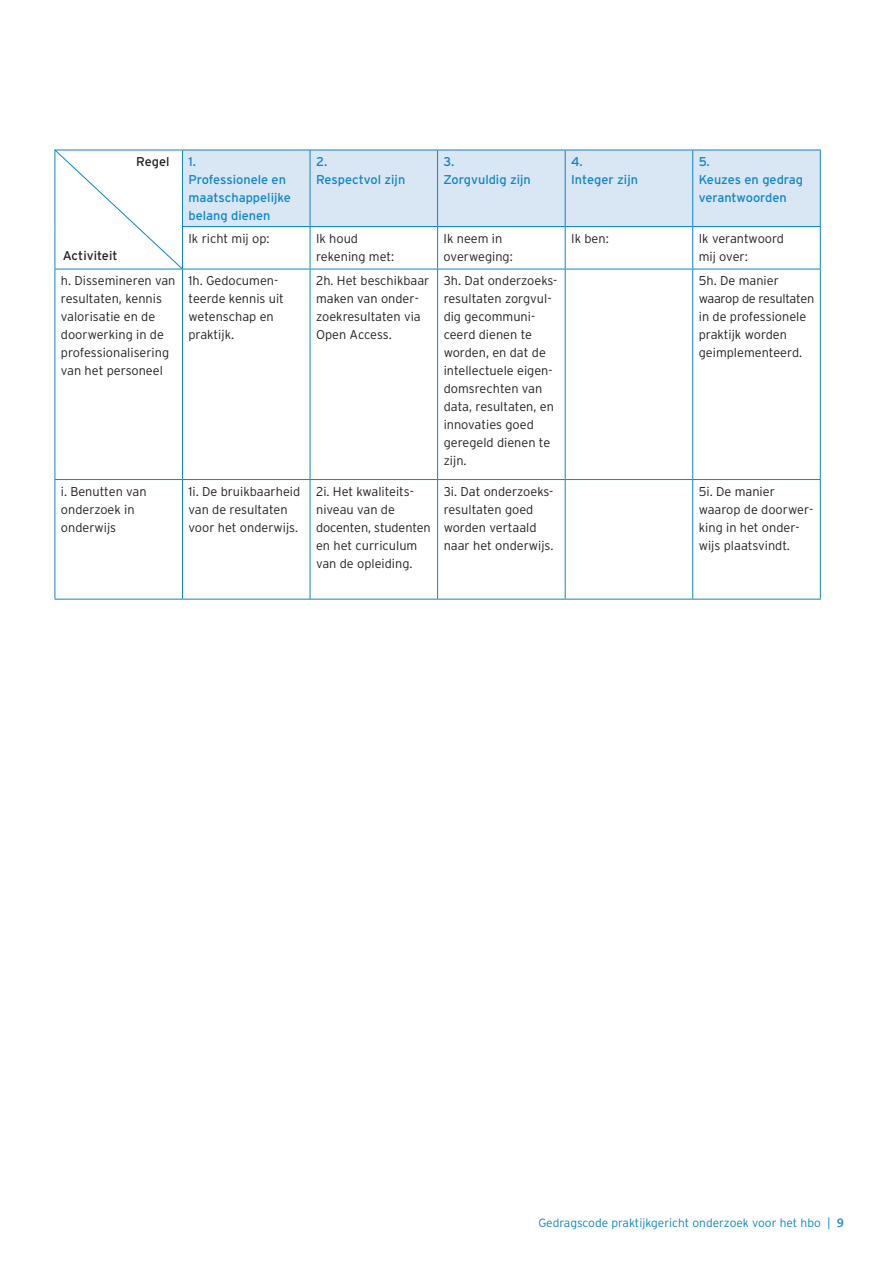
<style>
.page{position:relative;width:893px;height:1263px;background:#fff}
.page>*{position:absolute;margin:0;border:0;box-sizing:border-box;transform-origin:0 0}
.t1{font:300 12.75px/18px "Interstate";color:#231f20}
.t2{font:12.75px/18px "Interstate";color:#0c86c6}
.t3{font:12.75px "Interstate";color:#231f20}
.t4{font:300 12px "Interstate";color:#0c86c6}
.s1{font-family:"Caecilia";font-weight:700}
</style>
<div class="page">
<div style="left:183px;top:151px;width:637px;height:75px;background:#d9e6f4"></div>
<hr style="left:182px;top:150px;width:128px;height:1px;background:#0c86c6">
<hr style="left:310px;top:150px;width:128px;height:1px;background:#0c86c6">
<hr style="left:310px;top:150px;width:1px;height:76px;background:#0c86c6">
<hr style="left:438px;top:150px;width:127px;height:1px;background:#0c86c6">
<hr style="left:437px;top:150px;width:1px;height:76px;background:#0c86c6">
<hr style="left:565px;top:150px;width:128px;height:1px;background:#0c86c6">
<hr style="left:565px;top:150px;width:1px;height:76px;background:#0c86c6">
<hr style="left:693px;top:150px;width:128px;height:1px;background:#0c86c6">
<hr style="left:692px;top:150px;width:1px;height:76px;background:#0c86c6">
<hr style="left:820px;top:150px;width:1px;height:76px;background:#0c86c6">
<hr style="left:182px;top:226px;width:128px;height:1px;background:#0c86c6">
<hr style="left:310px;top:226px;width:128px;height:1px;background:#0c86c6">
<hr style="left:310px;top:227px;width:1px;height:42px;background:#0c86c6">
<hr style="left:438px;top:226px;width:127px;height:1px;background:#0c86c6">
<hr style="left:437px;top:227px;width:1px;height:42px;background:#0c86c6">
<hr style="left:565px;top:226px;width:128px;height:1px;background:#0c86c6">
<hr style="left:565px;top:227px;width:1px;height:42px;background:#0c86c6">
<hr style="left:693px;top:226px;width:128px;height:1px;background:#0c86c6">
<hr style="left:692px;top:227px;width:1px;height:42px;background:#0c86c6">
<hr style="left:820px;top:227px;width:1px;height:42px;background:#0c86c6">
<hr style="left:55px;top:269px;width:1px;height:210px;background:#0c86c6">
<hr style="left:182px;top:269px;width:128px;height:1px;background:#0c86c6">
<hr style="left:182px;top:269px;width:1px;height:210px;background:#0c86c6">
<hr style="left:310px;top:269px;width:128px;height:1px;background:#0c86c6">
<hr style="left:310px;top:269px;width:1px;height:210px;background:#0c86c6">
<hr style="left:438px;top:269px;width:127px;height:1px;background:#0c86c6">
<hr style="left:437px;top:269px;width:1px;height:210px;background:#0c86c6">
<hr style="left:565px;top:269px;width:128px;height:1px;background:#0c86c6">
<hr style="left:565px;top:269px;width:1px;height:210px;background:#0c86c6">
<hr style="left:693px;top:269px;width:128px;height:1px;background:#0c86c6">
<hr style="left:692px;top:269px;width:1px;height:210px;background:#0c86c6">
<hr style="left:820px;top:269px;width:1px;height:210px;background:#0c86c6">
<hr style="left:55px;top:479px;width:127px;height:1px;background:#0c86c6">
<hr style="left:55px;top:480px;width:1px;height:119px;background:#0c86c6">
<hr style="left:182px;top:479px;width:128px;height:1px;background:#0c86c6">
<hr style="left:182px;top:480px;width:1px;height:119px;background:#0c86c6">
<hr style="left:310px;top:479px;width:128px;height:1px;background:#0c86c6">
<hr style="left:310px;top:480px;width:1px;height:119px;background:#0c86c6">
<hr style="left:438px;top:479px;width:127px;height:1px;background:#0c86c6">
<hr style="left:437px;top:480px;width:1px;height:119px;background:#0c86c6">
<hr style="left:565px;top:479px;width:128px;height:1px;background:#0c86c6">
<hr style="left:565px;top:480px;width:1px;height:119px;background:#0c86c6">
<hr style="left:693px;top:479px;width:128px;height:1px;background:#0c86c6">
<hr style="left:692px;top:480px;width:1px;height:119px;background:#0c86c6">
<hr style="left:820px;top:480px;width:1px;height:119px;background:#0c86c6">
<hr style="left:55px;top:599px;width:127px;height:1px;background:#0c86c6">
<hr style="left:182px;top:599px;width:128px;height:1px;background:#0c86c6">
<hr style="left:310px;top:599px;width:128px;height:1px;background:#0c86c6">
<hr style="left:438px;top:599px;width:127px;height:1px;background:#0c86c6">
<hr style="left:565px;top:599px;width:128px;height:1px;background:#0c86c6">
<hr style="left:693px;top:599px;width:128px;height:1px;background:#0c86c6">
<svg style="left:54px;top:149px;width:129px;height:121px"></svg>
<p class="t3" style="left:63px;top:249px;width:56px">Activiteit</p>
<p class="t3" style="left:136px;top:155px;width:35px">Regel</p>
<p class="t2" style="left:188px;top:153px;width:104px">1.<br>Professionele en maatschappelijke belang dienen</p>
<p class="t2" style="left:316px;top:153px;width:91px">2.<br>Respectvol zijn</p>
<p class="t2" style="left:444px;top:153px;width:89px">3.<br>Zorgvuldig zijn</p>
<p class="t2" style="left:571px;top:153px;width:68px">4.<br>Integer zijn</p>
<p class="t2" style="left:699px;top:153px;width:106px">5.<br>Keuzes en gedrag verantwoorden</p>
<p class="t1" style="left:188px;top:229px;width:83px">Ik richt mij op:</p>
<p class="t1" style="left:316px;top:229px;width:80px">Ik houd rekening met:</p>
<p class="t1" style="left:444px;top:229px;width:71px">Ik neem in overweging:</p>
<p class="t1" style="left:571px;top:229px;width:39px">Ik ben:</p>
<p class="t1" style="left:699px;top:229px;width:87px">Ik verantwoord mij over:</p>
<p class="t1" style="left:61px;top:272px;width:116px">h. Dissemineren van resultaten, kennis valorisatie en de doorwerking in de professionalisering van het personeel</p>
<p class="t1" style="left:188px;top:272px;width:97px">1h. Gedocumen&shy;teerde kennis uit wetenschap en praktijk.</p>
<p class="t1" style="left:316px;top:272px;width:115px">2h. Het beschikbaar maken van onder&shy;zoekresultaten via<br>Open Access.</p>
<p class="t1" style="left:444px;top:272px;width:115px">3h. Dat onderzoeks&shy;resultaten zorgvul&shy;dig gecommuni&shy;ceerd dienen te worden, en dat de intellectuele eigen&shy;domsrechten van data, resultaten, en innovaties goed geregeld dienen te zijn.</p>
<p class="t1" style="left:699px;top:272px;width:117px">5h. De manier waarop de resultaten in de professionele praktijk worden geimplementeerd.</p>
<p class="t1" style="left:61px;top:482px;width:87px">i. Benutten van onderzoek in onderwijs</p>
<p class="t1" style="left:189px;top:482px;width:113px">1i. De bruikbaarheid van de resultaten voor het onderwijs.</p>
<p class="t1" style="left:316px;top:482px;width:116px">2i. Het kwaliteits&shy;niveau van de docenten, studenten en het curriculum van de opleiding.</p>
<p class="t1" style="left:444px;top:482px;width:111px">3i. Dat onderzoeks&shy;resultaten goed worden vertaald naar het onderwijs.</p>
<p class="t1" style="left:699px;top:482px;width:116px">5i. De manier waarop de doorwer&shy;king in het onder&shy;wijs plaatsvindt.</p>
<p class="t4" style="left:538px;top:1216px;width:307px">Gedragscode praktijkgericht onderzoek voor het hbo | <span class="s1">9</span></p>
</div>
